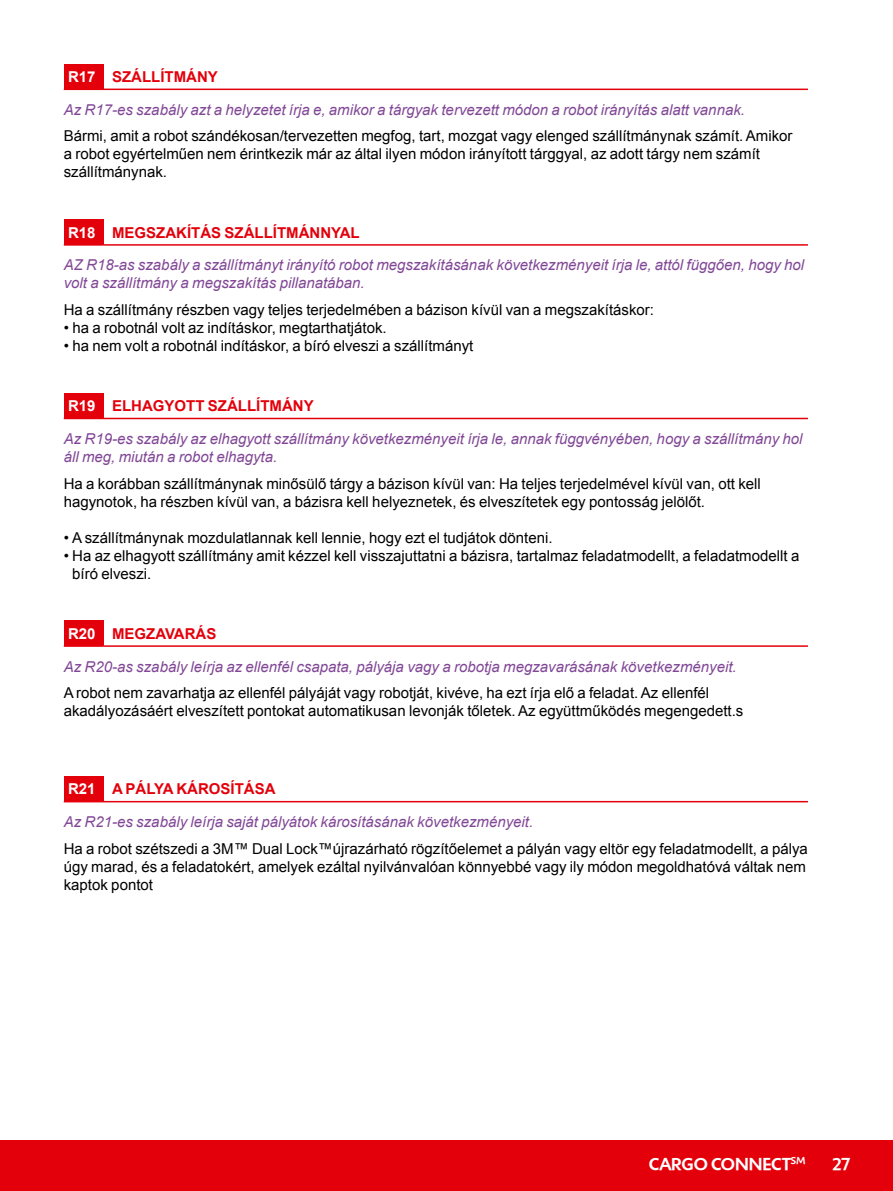
<style>
.page{position:relative;width:893px;height:1191px;background:#fff}
.page>*{position:absolute;margin:0;border:0;box-sizing:border-box;transform-origin:0 0}
.t1{font:500 18px "Shinn RR";color:#fff}
.t2{font:15px/18px "Arial";color:#000}
.t3{font:italic 15px/32.8px "Arial";color:#814796}
.s1{font-weight:700;font-style:normal;color:#fff}
.s2{font-weight:700;font-style:normal;color:#e3000b}
</style>
<div class="page">
<div style="left:0;top:1140px;width:893px;height:51px;background:#e3000b"></div>
<div style="left:64px;top:64px;width:39px;height:25px;background:#e3000b"></div>
<hr style="left:64px;top:89px;width:39px;height:1px;background:#e3000b">
<hr style="left:103px;top:89px;width:705px;height:1px;background:#e3000b">
<div style="left:64px;top:219px;width:39px;height:26px;background:#e3000b"></div>
<hr style="left:64px;top:244px;width:39px;height:2px;background:#e3000b">
<hr style="left:103px;top:244px;width:705px;height:2px;background:#e3000b">
<div style="left:64px;top:393px;width:39px;height:25px;background:#e3000b"></div>
<hr style="left:64px;top:418px;width:39px;height:1px;background:#e3000b">
<hr style="left:103px;top:418px;width:705px;height:1px;background:#e3000b">
<div style="left:64px;top:620px;width:39px;height:26px;background:#e3000b"></div>
<hr style="left:64px;top:645px;width:39px;height:2px;background:#e3000b">
<hr style="left:103px;top:645px;width:705px;height:2px;background:#e3000b">
<div style="left:64px;top:776px;width:39px;height:25px;background:#e3000b"></div>
<hr style="left:64px;top:801px;width:39px;height:1px;background:#e3000b">
<hr style="left:103px;top:801px;width:705px;height:1px;background:#e3000b">
<p class="t3" style="left:64px;top:61px;width:683px"><span class="s1">R17</span> <span class="s2">SZÁLLÍTMÁNY<br></span>Az R17-es szabály azt a helyzetet írja e, amikor a tárgyak tervezett módon a robot irányítás alatt vannak.</p>
<p class="t2" style="left:64px;top:127px;width:730px">Bármi, amit a robot szándékosan/tervezetten megfog, tart, mozgat vagy elenged szállítmánynak számít. Amikor a robot egyértelműen nem érintkezik már az által ilyen módon irányított tárggyal, az adott tárgy nem számít szállítmánynak.</p>
<p class="t3" style="left:64px;top:216px;width:742px"><span class="s1">R18</span> <span class="s2">MEGSZAKÍTÁS SZÁLLÍTMÁNNYAL<br></span>AZ R18-as szabály a szállítmányt irányító robot megszakításának következményeit írja le, attól függően, hogy hol</p>
<p class="t3" style="left:64px;top:267px;width:302px">volt a szállítmány a megszakítás pillanatában.</p>
<p class="t2" style="left:64px;top:301px;width:592px">Ha a szállítmány részben vagy teljes terjedelmében a bázison kívül van a megszakításkor:</p>
<p class="t2" style="left:64px;top:319px;width:324px">• ha a robotnál volt az indításkor, megtarthatjátok.</p>
<p class="t2" style="left:64px;top:337px;width:411px">• ha nem volt a robotnál indításkor, a bíró elveszi a szállítmányt</p>
<p class="t3" style="left:64px;top:390px;width:740px"><span class="s1">R19</span> <span class="s2">ELHAGYOTT SZÁLLÍTMÁNY<br></span>Az R19-es szabály az elhagyott szállítmány következményeit írja le, annak függvényében, hogy a szállítmány hol</p>
<p class="t3" style="left:64px;top:440px;width:215px">áll meg, miután a robot elhagyta.</p>
<p class="t2" style="left:64px;top:474px;width:699px">Ha a korábban szállítmánynak minősülő tárgy a bázison kívül van: Ha teljes terjedelmével kívül van, ott kell hagynotok, ha részben kívül van, a bázisra kell helyeznetek, és elveszítetek egy pontosság jelölőt.</p>
<p class="t2" style="left:64px;top:528px;width:490px">• A szállítmánynak mozdulatlannak kell lennie, hogy ezt el tudjátok dönteni.</p>
<p class="t2" style="left:72px;top:546px;width:728px;text-indent:-9px">• Ha az elhagyott szállítmány amit kézzel kell visszajuttatni a bázisra, tartalmaz feladatmodellt, a feladatmodellt a bíró elveszi.</p>
<p class="t3" style="left:64px;top:617px;width:674px"><span class="s1">R20</span> <span class="s2">MEGZAVARÁS<br></span>Az R20-as szabály leírja az ellenfél csapata, pályája vagy a robotja megzavarásának következményeit.</p>
<p class="t2" style="left:64px;top:684px;width:681px">A robot nem zavarhatja az ellenfél pályáját vagy robotját, kivéve, ha ezt írja elő a feladat. Az ellenfél akadályozásáért elveszített pontokat automatikusan levonják tőletek. Az együttműködés megengedett.s</p>
<p class="t3" style="left:64px;top:773px;width:471px"><span class="s1">R21</span> <span class="s2">A PÁLYA KÁROSÍTÁSA<br></span>Az R21-es szabály leírja saját pályátok károsításának következményeit.</p>
<p class="t2" style="left:64px;top:839px;width:746px">Ha a robot szétszedi a 3M™ Dual Lock™újrazárható rögzítőelemet a pályán vagy eltör egy feladatmodellt, a pálya úgy marad, és a feladatokért, amelyek ezáltal nyilvánvalóan könnyebbé vagy ily módon megoldhatóvá váltak nem kaptok pontot</p>
<p class="t1" style="left:649px;top:1152px;width:158px">CARGO CONNECT<sup>SM</sup></p>
<p class="t1" style="left:832px;top:1152px;width:20px">27</p>
</div>
